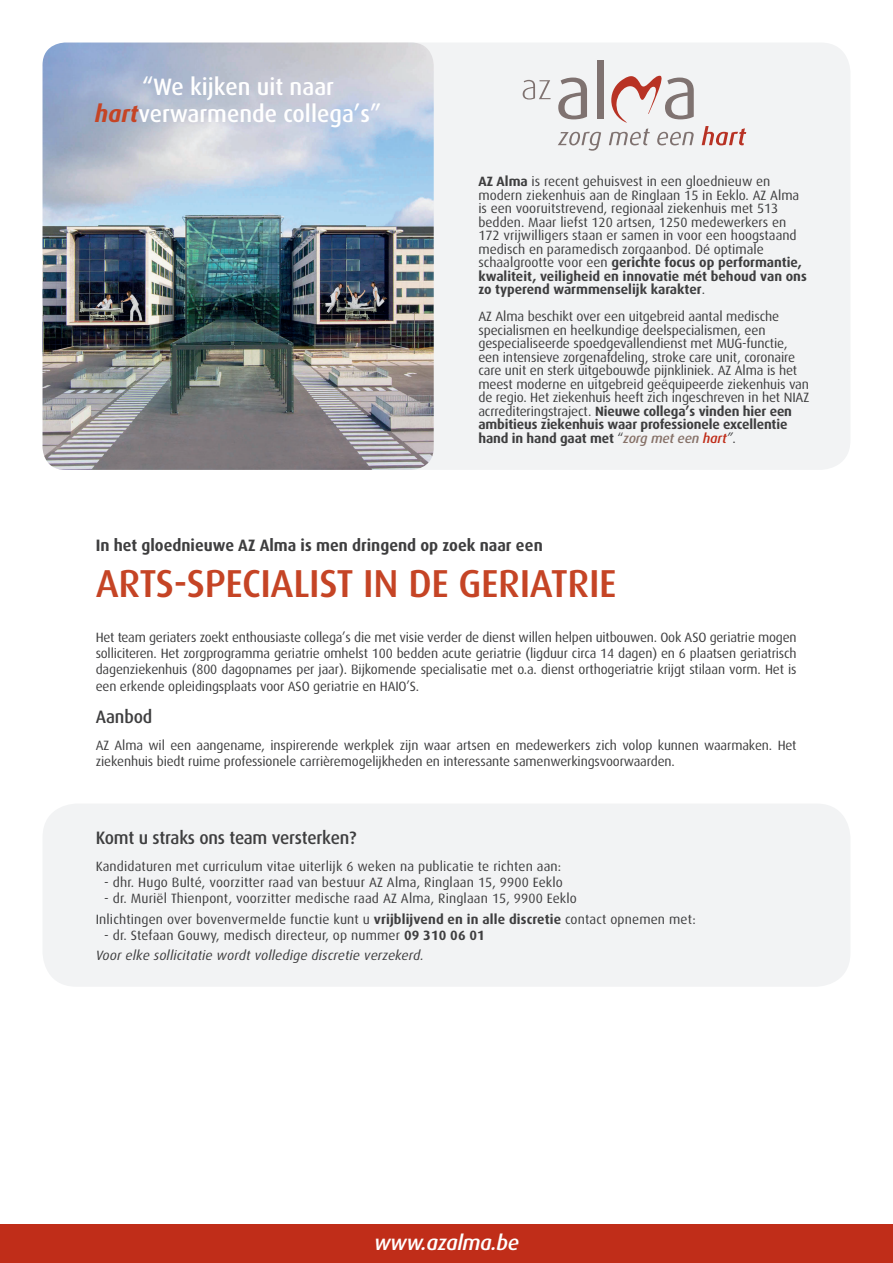
<style>
.page{position:relative;width:893px;height:1263px;background:#fff}
.page>*{position:absolute;margin:0;border:0;box-sizing:border-box;transform-origin:0 0}
.t1{font:500 39px "Dax";letter-spacing:-.01em;color:#c54425}
.t2{font:500 23.7px/27.6px "Dax";color:#fff;text-align:center}
.t3{font:italic 500 21px "Dax";letter-spacing:-.02em;color:#fff}
.t4{font:500 18px "Dax";letter-spacing:-.01em;color:#3e3e3f;scale:.96 1}
.t5{font:700 16.5px "Dax";color:#3e3e3f;scale:.96 1}
.t6{font:13.5px/13.5px "Dax";letter-spacing:-.01em;color:#3e3e3f}
.t7{font:13.5px/20.4px "Dax";letter-spacing:.01em;color:#3e3e3f}
.t8{font:italic 13.5px/20.4px "Dax";letter-spacing:.01em;color:#3e3e3f}
.s1{font-weight:700;font-style:italic;color:#c54425}
.s2{font-weight:700}
.s3{font-weight:500;font-style:italic;color:#877269}
.s4{font-weight:500;font-style:italic;color:#c02d19}
.s5{font-style:italic}
.s6{font-style:normal}
.s7{font-weight:700;font-style:normal}
</style>
<div class="page">
<div style="left:43px;top:803px;width:807px;height:184px;background:#f2f3f4;border-radius:34px"></div>
<div style="left:281px;top:43px;width:569px;height:427px;background:#f2f3f4;border-radius:30px"></div>
<img style="left:43px;top:43px;width:391px;height:427px">
<div style="left:0;top:1225px;width:893px;height:38px;background:#c02d19"></div>
<svg style="left:558px;top:78px;width:29px;height:41px"></svg>
<div style="left:597px;top:60px;width:7px;height:59px;background:#7f7270"></div>
<svg style="left:558px;top:132px;width:43px;height:19px"></svg>
<svg style="left:702px;top:126px;width:44px;height:19px"></svg>
<svg style="left:609px;top:75px;width:85px;height:70px"></svg>
<svg style="left:523px;top:80px;width:28px;height:20px"></svg>
<h2 class="t2" style="left:95px;top:73px;width:288px">“We kijken uit naar <span class="s1">hart</span>verwarmende collega’s”</h2>
<p class="t6" style="left:478px;top:175px;width:330px"><span class="s2">AZ Alma</span> is recent gehuisvest in een gloednieuw en modern ziekenhuis aan de Ringlaan 15 in Eeklo. AZ Alma is een vooruitstrevend, regionaal ziekenhuis met 513 bedden. Maar liefst 120 artsen, 1250 medewerkers en 172 vrijwilligers staan er samen in voor een hoogstaand medisch en paramedisch zorgaanbod. Dé optimale schaalgrootte voor een <span class="s2">gerichte focus op performantie, kwaliteit, veiligheid en innovatie mét behoud van ons zo typerend warmmenselijk karakter</span>.</p>
<p class="t6" style="left:478px;top:310px;width:332px">AZ Alma beschikt over een uitgebreid aantal medische specialismen en heelkundige deelspecialismen, een gespecialiseerde spoedgevallendienst met MUG-functie, een intensieve zorgenafdeling, stroke care unit, coronaire care unit en sterk uitgebouwde pijnkliniek. AZ Alma is het meest moderne en uitgebreid geëquipeerde ziekenhuis van de regio. Het ziekenhuis heeft zich ingeschreven in het NIAZ acrrediteringstraject. <span class="s2">Nieuwe collega’s vinden hier een ambitieus ziekenhuis waar professionele excellentie hand in hand gaat met</span> “<span class="s3">zorg met een</span> <span class="s4">hart</span><span class="s5">”</span>.</p>
<p class="t5" style="left:96px;top:535px;width:467px">In het gloednieuwe AZ Alma is men dringend op zoek naar een</p>
<h1 class="t1" style="left:96px;top:562px;width:522px">ARTS-SPECIALIST IN DE GERIATRIE</h1>
<p class="t6" style="left:96px;top:629px;width:702px;line-height:16.2px;text-align:justify">Het team geriaters zoekt enthousiaste collega’s die met visie verder de dienst willen helpen uitbouwen. Ook ASO geriatrie mogen solliciteren. Het zorgprogramma geriatrie omhelst 100 bedden acute geriatrie (ligduur circa 14 dagen) en 6 plaatsen geriatrisch dagenziekenhuis (800 dagopnames per jaar). Bijkomende specialisatie met o.a. dienst orthogeriatrie krijgt stilaan vorm. Het is een erkende opleidingsplaats voor ASO geriatrie en HAIO’S.</p>
<h3 class="t4" style="left:96px;top:706px;width:61px">Aanbod</h3>
<p class="t6" style="left:96px;top:737px;width:702px;line-height:16.2px">AZ Alma wil een aangename, inspirerende werkplek zijn waar artsen en medewerkers zich volop kunnen waarmaken. Het ziekenhuis biedt ruime professionele carrièremogelijkheden en interessante samenwerkingsvoorwaarden.</p>
<h3 class="t4" style="left:96px;top:828px;width:273px">Komt u straks ons team versterken?</h3>
<p class="t7" style="left:96px;top:856px;width:467px">Kandidaturen met curriculum vitae uiterlijk 6 weken na publicatie te richten aan:</p>
<p class="t7" style="left:104px;top:872px;width:460px">- dhr. Hugo Bulté, voorzitter raad van bestuur AZ Alma, Ringlaan 15, 9900 Eeklo</p>
<p class="t7" style="left:96px;top:888px;width:602px;text-indent:9px">- dr. Muriël Thienpont, voorzitter medische raad AZ Alma, Ringlaan 15, 9900 Eeklo<br>Inlichtingen over bovenvermelde functie kunt u <span class="s2">vrijblijvend en in alle discretie</span> contact opnemen met:</p>
<p class="t8" style="left:96px;top:925px;width:391px;text-indent:9px"><span class="s6">- dr. Stefaan Gouwy, medisch directeur, op nummer</span> <span class="s7">09 310 06 01<br></span>Voor elke sollicitatie wordt volledige discretie verzekerd.</p>
<h3 class="t3" style="left:374px;top:1231px;width:146px">www.azalma.be</h3>
</div>
